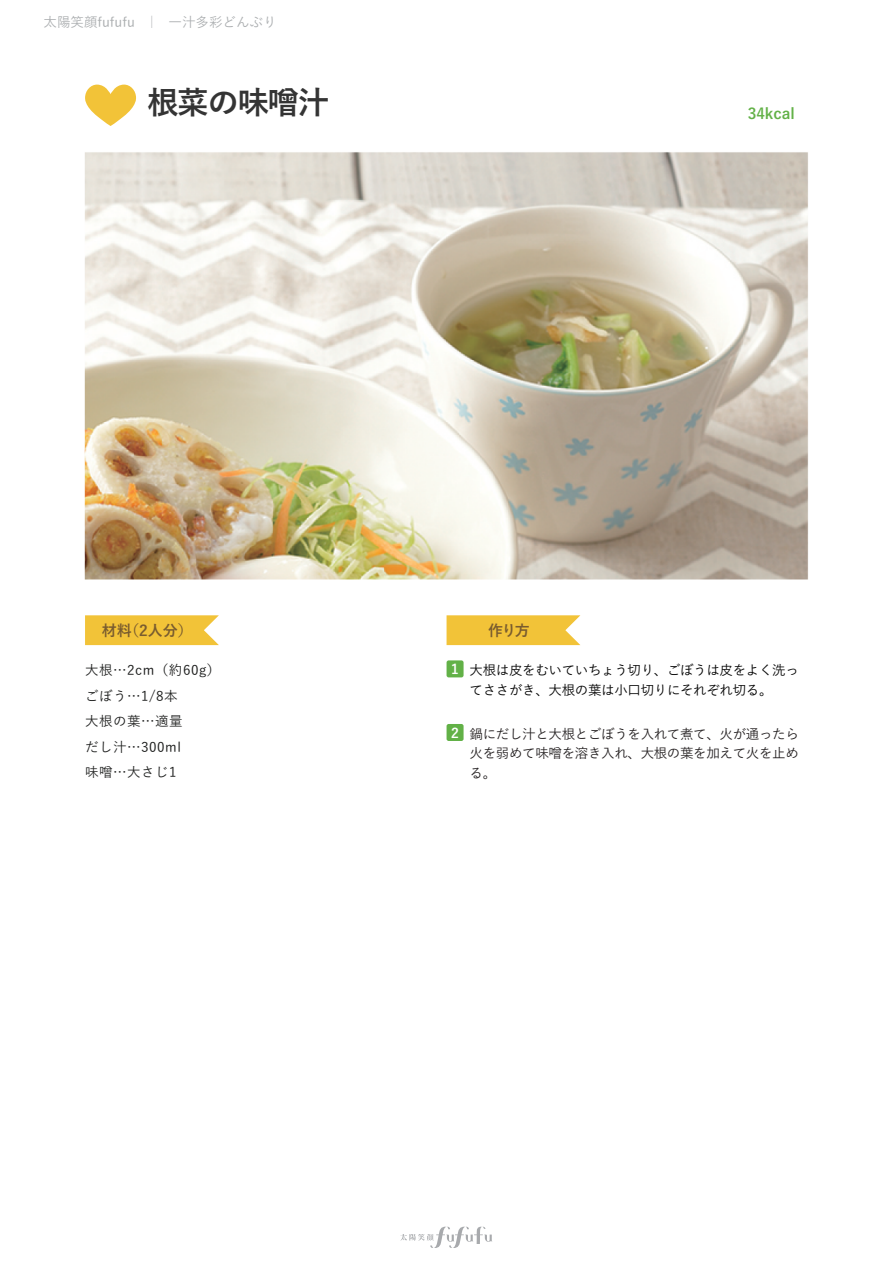
<style>
.page{position:relative;width:893px;height:1263px;background:#fff}
.page>*{position:absolute;margin:0;border:0;box-sizing:border-box;transform-origin:0 0}
.t1{font:700 31.5px "Yu Go";letter-spacing:-.045em;color:#343434}
.t2{font:700 15px "Yu Go";color:#795c2f}
.t3{font:700 15px "Yu Go";color:#62b147}
.t4{font:500 13.5px/19.5px "Yu Go";letter-spacing:-.025em;color:#231f20;text-align:justify}
.t5{font:500 13.5px/19.5px "Yu Go";letter-spacing:-.025em;color:#030303}
.t6{font:500 13.5px/25.5px "Yu Go";letter-spacing:.04em;color:#1e1f1e}
.t7{font:500 13.5px "Yu Go";color:#abaeb0}
.t8{font:700 13.5px "Yu Go";color:#fff}
</style>
<div class="page">
<svg style="left:400px;top:1226px;width:92px;height:22px"></svg>
<svg style="left:85px;top:85px;width:51px;height:41px"></svg>
<img style="left:84px;top:152px;width:724px;height:589px">
<p class="t7" style="left:44px;top:10px;width:235px">太陽笑顔fufufu　｜　一汁多彩どんぶり</p>
<h1 class="t1" style="left:147px;top:84px;width:184px">根菜の味噌汁</h1>
<p class="t3" style="left:748px;top:105px;width:49px">34kcal</p>
<p class="t2" style="left:102px;top:622px;width:93px">材料（2人分）</p>
<p class="t6" style="left:85px;top:656px;width:137px">大根…2cm（約60g）ごぼう…1/8本<br>大根の葉…適量<br>だし汁…300ml<br>味噌…大さじ1</p>
<p class="t8" style="left:451px;top:662px;width:9px">1</p>
<p class="t2" style="left:488px;top:622px;width:43px">作り方</p>
<p class="t5" style="left:470px;top:659px;width:331px">大根は皮をむいていちょう切り、ごぼうは皮をよく洗ってささがき、大根の葉は小口切りにそれぞれ切る。</p>
<p class="t8" style="left:451px;top:725px;width:9px">2</p>
<p class="t4" style="left:470px;top:722px;width:331px">鍋にだし汁と大根とごぼうを入れて煮て、火が通ったら火を弱めて味噌を溶き入れ、大根の葉を加えて火を止める。</p>
</div>
